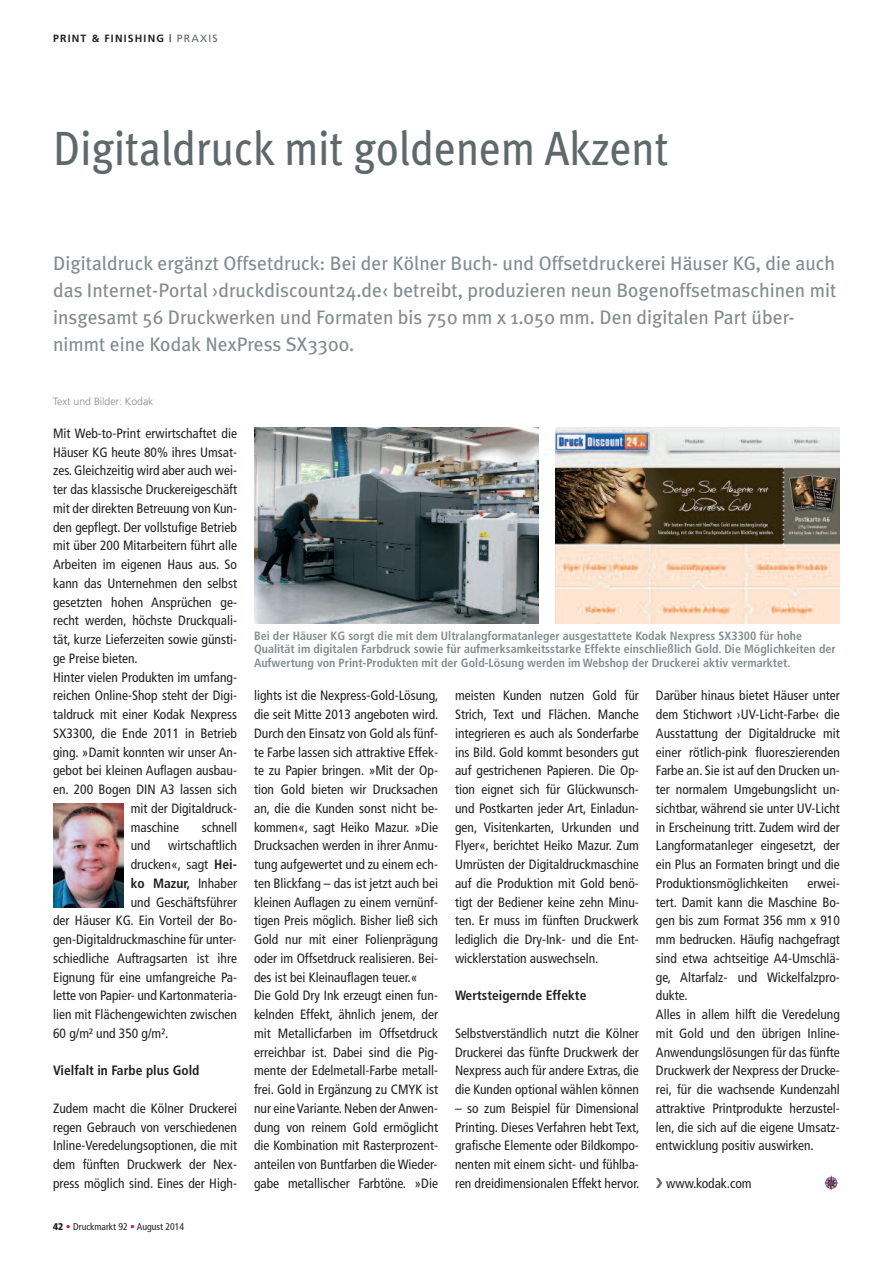
<style>
.page{position:relative;width:893px;height:1263px;background:#fff}
.page>*{position:absolute;margin:0;border:0;box-sizing:border-box;transform-origin:0 0}
.t1{font:48px "Meta Plus";color:#60696a;scale:.9 1}
.t2{font:19.5px/27px "Meta Plus";color:#838c8e}
.t3{font:condensed 13.5px/18.8px "Frutiger";color:#231f20;text-align:justify}
.t4{font:700 condensed 13.5px "Frutiger";color:#231f20}
.t5{font:700 condensed 12px/13.5px "Frutiger";color:#838c8e}
.t6{font:700 10.5px "Frutiger";letter-spacing:.11em;color:#231f20}
.t7{font:300 10.5px "Frutiger";color:#838c8e}
.t8{font:condensed 9.75px "Frutiger";color:#231f20}
.s1{font-weight:400}
.s2{font-weight:400;color:#60696a}
.s3{font-weight:700}
.s4{font-weight:900}
.s5{font-weight:700;color:#c61882}
.s6{color:#c61882}
</style>
<div class="page">
<img style="left:53px;top:804px;width:70px;height:104px">
<img style="left:254px;top:428px;width:284px;height:195px">
<img style="left:555px;top:428px;width:284px;height:195px">
<svg style="left:824px;top:1175px;width:13px;height:16px"></svg>
<svg style="left:832px;top:1177px;width:7px;height:9px"></svg>
<p class="t6" style="left:53px;top:34px;width:166px">PRINT &amp; FINISHING <span class="s1">|</span> <span class="s2">PRAXIS</span></p>
<h1 class="t1" style="left:53px;top:121px;width:685px">Digitaldruck mit goldenem Akzent</h1>
<p class="t2" style="left:53px;top:250px;width:785px">Digitaldruck ergänzt Offsetdruck: Bei der Kölner Buch- und Offsetdruckerei Häuser KG, die auch das Internet-Portal ›druckdiscount24.de‹ betreibt, produzieren neun Bogenoffsetmaschinen mit insgesamt 56 Druckwerken und Formaten bis 750 mm x 1.050 mm. Den digitalen Part über&shy;nimmt eine Kodak NexPress SX3300.</p>
<p class="t7" style="left:53px;top:398px;width:102px">Text und Bilder: Kodak</p>
<p class="t3" style="left:53px;top:425px;width:185px">Mit Web-to-Print erwirtschaftet die</p>
<p class="t3" style="left:53px;top:443px;width:185px">Häuser KG heute 80% ihres Umsat-</p>
<p class="t3" style="left:53px;top:462px;width:185px">zes. Gleichzeitig wird aber auch wei-</p>
<p class="t3" style="left:53px;top:481px;width:185px">ter das klassische Druckereigeschäft</p>
<p class="t3" style="left:53px;top:500px;width:185px">mit der direkten Betreuung von Kun-</p>
<p class="t3" style="left:53px;top:518px;width:185px">den gepflegt. Der vollstufige Betrieb</p>
<p class="t3" style="left:53px;top:537px;width:185px">mit über 200 Mitarbeitern führt alle</p>
<p class="t3" style="left:53px;top:556px;width:185px">Arbeiten im eigenen Haus aus. So</p>
<p class="t3" style="left:53px;top:575px;width:185px">kann das Unternehmen den selbst</p>
<p class="t3" style="left:53px;top:593px;width:185px">gesetzten hohen Ansprüchen ge-</p>
<p class="t3" style="left:53px;top:612px;width:185px">recht werden, höchste Druckquali-</p>
<p class="t3" style="left:53px;top:631px;width:185px">tät, kurze Lieferzeiten sowie günsti-</p>
<p class="t3" style="left:53px;top:650px;width:86px">ge Preise bieten.</p>
<p class="t3" style="left:53px;top:668px;width:185px">Hinter vielen Produkten im umfang-</p>
<p class="t3" style="left:53px;top:687px;width:185px">reichen Online-Shop steht der Digi-</p>
<p class="t3" style="left:53px;top:706px;width:185px">taldruck mit einer Kodak Nexpress</p>
<p class="t3" style="left:53px;top:725px;width:185px">SX3300, die Ende 2011 in Betrieb</p>
<p class="t3" style="left:53px;top:743px;width:185px">ging. »Damit konnten wir unser An-</p>
<p class="t3" style="left:53px;top:762px;width:185px">gebot bei kleinen Auflagen ausbau-</p>
<p class="t3" style="left:53px;top:781px;width:185px">en. 200 Bogen DIN A3 lassen sich</p>
<p class="t3" style="left:131px;top:800px;width:108px">mit der Digitaldruck-</p>
<p class="t3" style="left:131px;top:818px;width:50px">maschine</p>
<p class="t3" style="left:202px;top:818px;width:37px">schnell</p>
<p class="t3" style="left:131px;top:837px;width:21px">und</p>
<p class="t3" style="left:168px;top:837px;width:70px">wirtschaftlich</p>
<p class="t3" style="left:131px;top:856px;width:108px">drucken«, sagt <span class="s3">Hei-</span></p>
<p class="t4" style="left:131px;top:878px;width:108px">ko Mazur, <span class="s1">Inhaber</span></p>
<p class="t3" style="left:131px;top:893px;width:108px">und Geschäftsführer</p>
<p class="t3" style="left:53px;top:912px;width:185px">der Häuser KG. Ein Vorteil der Bo-</p>
<p class="t3" style="left:53px;top:931px;width:185px">gen-Digitaldruckmaschine für unter-</p>
<p class="t3" style="left:53px;top:950px;width:185px">schiedliche Auftragsarten ist ihre</p>
<p class="t3" style="left:53px;top:968px;width:185px">Eignung für eine umfangreiche Pa-</p>
<p class="t3" style="left:53px;top:987px;width:185px">lette von Papier- und Kartonmateria-</p>
<p class="t3" style="left:53px;top:1006px;width:185px">lien mit Flächengewichten zwischen</p>
<p class="t3" style="left:53px;top:1025px;width:117px">60 g/m² und 350 g/m².</p>
<p class="t4" style="left:53px;top:1065px;width:148px">Vielfalt in Farbe plus Gold</p>
<p class="t3" style="left:53px;top:1100px;width:185px">Zudem macht die Kölner Druckerei regen Gebrauch von verschiedenen Inline-Veredelungsoptionen, die mit dem fünften Druckwerk der Nex&shy;press möglich sind. Eines der High-</p>
<p class="t8" style="left:53px;top:1222px;width:133px"><span class="s4">42</span> <span class="s5">•</span> Druckmarkt 92 <span class="s6">•</span> August 2014</p>
<p class="t5" style="left:254px;top:630px;width:583px">Bei der Häuser KG sorgt die mit dem Ultralangformatanleger ausgestattete Kodak Nexpress SX3300 für hohe<br>Qualität im digitalen Farbdruck sowie für aufmerksamkeitsstarke Effekte einschließlich Gold. Die Möglichkeiten der<br>Aufwertung von Print-Produkten mit der Gold-Lösung werden im Webshop der Druckerei aktiv vermarktet.</p>
<p class="t3" style="left:254px;top:687px;width:186px;text-align:left">lights ist die Nexpress-Gold-Lösung, die seit Mitte 2013 angeboten wird.<br>Durch den Einsatz von Gold als fünf&shy;te Farbe lassen sich attraktive Effek&shy;te zu Papier bringen. »Mit der Op&shy;tion Gold bieten wir Drucksachen an, die die Kunden sonst nicht be&shy;kommen«, sagt Heiko Mazur. »Die Drucksachen werden in ihrer Anmu&shy;tung aufgewertet und zu einem ech&shy;ten Blickfang – das ist jetzt auch bei kleinen Auflagen zu einem vernünf&shy;tigen Preis möglich. Bisher ließ sich Gold nur mit einer Folienprägung oder im Offsetdruck realisieren. Bei&shy;des ist bei Kleinauflagen teuer.«<br>Die Gold Dry Ink erzeugt einen fun&shy;kelnden Effekt, ähnlich jenem, der mit Metallicfarben im Offsetdruck erreichbar ist. Dabei sind die Pig&shy;mente der Edelmetall-Farbe metall&shy;frei. Gold in Ergänzung zu CMYK ist nur eineVariante.Neben derAnwen&shy;dung von reinem Gold ermöglicht die Kombination mit Rasterprozent&shy;anteilen von Buntfarben die Wieder&shy;gabe metallischer Farbtöne. »Die</p>
<p class="t3" style="left:455px;top:687px;width:185px">meisten Kunden nutzen Gold für Strich, Text und Flächen. Manche integrieren es auch als Sonderfarbe ins Bild. Gold kommt besonders gut auf gestrichenen Papieren. Die Op&shy;tion eignet sich für Glückwunsch&shy;und Postkarten jeder Art, Einladun&shy;gen, Visitenkarten, Urkunden und Flyer«, berichtet Heiko Mazur. Zum Umrüsten der Digitaldruckmaschine auf die Produktion mit Gold benö&shy;tigt der Bediener keine zehn Minu&shy;ten. Er muss im fünften Druckwerk lediglich die Dry-Ink- und die Ent&shy;wicklerstation auswechseln.</p>
<p class="t4" style="left:455px;top:990px;width:133px">Wertsteigernde Effekte</p>
<p class="t3" style="left:455px;top:1025px;width:185px">Selbstverständlich nutzt die Kölner Druckerei das fünfte Druckwerk der Nexpress auch für andere Extras, die die Kunden optional wählen können</p>
<p class="t3" style="left:455px;top:1100px;width:186px">– so zum Beispiel für Dimensional Printing. Dieses Verfahren hebt Text, grafische Elemente oder Bildkompo&shy;nenten mit einem sicht- und fühlba&shy;ren dreidimensionalen Effekt hervor.</p>
<p class="t3" style="left:656px;top:687px;width:185px">Darüber hinaus bietet Häuser unter dem Stichwort ›UV-Licht-Farbe‹ die Ausstattung der Digitaldrucke mit einer rötlich-pink fluoreszierenden Farbe an. Sie ist auf den Drucken un&shy;ter normalem Umgebungslicht un&shy;sichtbar, während sie unter UV-Licht in Erscheinung tritt. Zudem wird der Langformatanleger eingesetzt, der ein Plus an Formaten bringt und die Produktionsmöglichkeiten</p>
<p class="t3" style="left:656px;top:875px;width:185px;text-align:left;text-indent:152px">erwei&shy;tert. Damit kann die Maschine Bo&shy;gen bis zum Format 356 mm x 910 mm bedrucken. Häufig nachgefragt sind etwa achtseitige A4-Umschlä&shy;ge, Altarfalz- und Wickelfalzpro&shy;dukte.<br>Alles in allem hilft die Veredelung mit Gold und den übrigen Inline-<br>Anwendungslösungen für das fünfte<br>Druckwerk der Nexpress der Drucke&shy;rei, für die wachsende Kundenzahl attraktive Printprodukte herzustel&shy;len, die sich auf die eigene Umsatz&shy;entwicklung positiv auswirken.</p>
<p class="t3" style="left:666px;top:1175px;width:87px">www.kodak.com</p>
</div>
